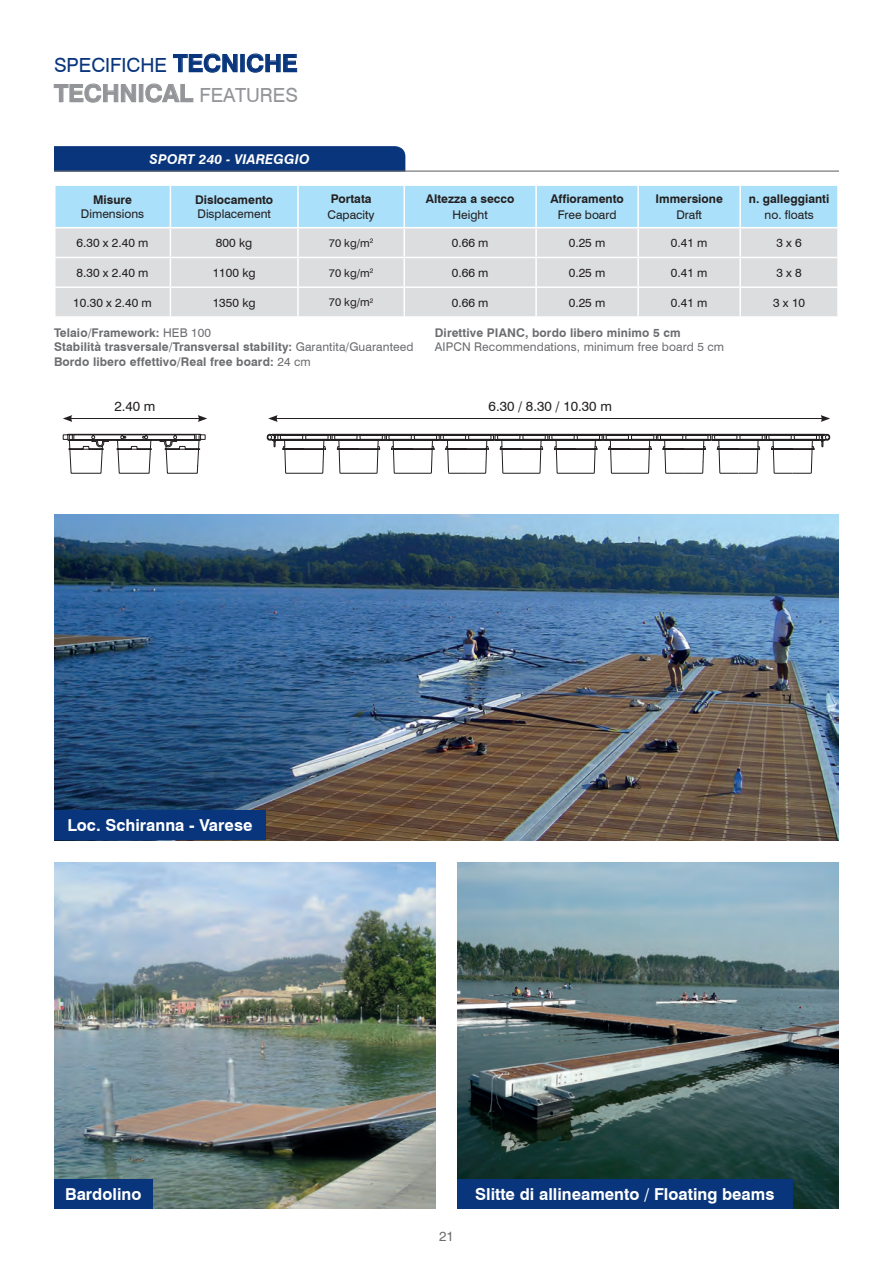
<style>
.page{position:relative;width:893px;height:1263px;background:#fff}
.page>*{position:absolute;margin:0;border:0;box-sizing:border-box;transform-origin:0 0}
.t1{font:700 24px "Swiss 721 BT";color:#939598}
.t2{font:19.5px "Swiss 721 BT";color:#08357c}
.t3{font:700 16.5px "Swiss 721 BT";color:#fff}
.t4{font:13.5px "Swiss 721 BT";color:#231f20}
.t5{font:italic 700 13.5px "Swiss 721 BT";letter-spacing:.01em;color:#fff}
.t6{font:13.5px "Swiss 721 BT";color:#6c6d70}
.t7{font:12px "Swiss 721 BT";color:#231f20}
.t8{font:700 12px/14.4px "Swiss 721 BT";letter-spacing:.01em;color:#6c6d70}
.t9{font:700 12px "Swiss 721 BT";color:#231f20}
.t10{font:12px "Swiss 721 BT";letter-spacing:.01em;color:#6c6d70}
.t11{font:11.25px "Swiss 721 BT";color:#231f20}
.s1{font-weight:700;font-size:24px}
.s2{font-weight:400;font-size:19.5px}
.s3{font-weight:400}
</style>
<div class="page">
<svg style="left:173px;top:53px;width:65px;height:20px"></svg>
<div style="left:240px;top:54px;width:5px;height:18px;border:1px solid #08357c"></div>
<svg style="left:247px;top:53px;width:50px;height:20px"></svg>
<svg style="left:53px;top:83px;width:83px;height:20px"></svg>
<div style="left:139px;top:84px;width:4px;height:18px;border:1px solid #939598"></div>
<svg style="left:145px;top:83px;width:49px;height:20px"></svg>
<svg style="left:54px;top:146px;width:351px;height:25px;background:#0b377c"></svg>
<hr style="left:54px;top:171px;width:785px;height:1px;background:#6c6d70">
<svg style="left:55px;top:185px;width:782px;height:131px;background:#cddfe8"></svg>
<hr style="left:637px;top:288px;width:2px;height:28px;background:#fff">
<hr style="left:740px;top:286px;width:99px;height:2px;background:#fff">
<hr style="left:404px;top:184px;width:132px;height:2px;background:#fff">
<hr style="left:404px;top:186px;width:1px;height:41px;background:#fff">
<hr style="left:535px;top:186px;width:2px;height:41px;background:#fff">
<hr style="left:535px;top:228px;width:2px;height:29px;background:#fff">
<hr style="left:739px;top:228px;width:2px;height:29px;background:#fff">
<hr style="left:535px;top:258px;width:2px;height:28px;background:#fff">
<hr style="left:739px;top:258px;width:2px;height:28px;background:#fff">
<hr style="left:535px;top:288px;width:2px;height:28px;background:#fff">
<hr style="left:739px;top:288px;width:2px;height:28px;background:#fff">
<hr style="left:638px;top:184px;width:102px;height:2px;background:#fff">
<hr style="left:637px;top:186px;width:2px;height:41px;background:#fff">
<hr style="left:740px;top:184px;width:99px;height:2px;background:#fff">
<hr style="left:739px;top:186px;width:2px;height:41px;background:#fff">
<hr style="left:70px;top:418px;width:130px;height:1px;background:#231f20">
<svg style="left:63px;top:415px;width:9px;height:7px"></svg>
<svg style="left:198px;top:415px;width:9px;height:7px"></svg>
<hr style="left:275px;top:418px;width:548px;height:1px;background:#231f20">
<svg style="left:268px;top:415px;width:10px;height:7px"></svg>
<svg style="left:821px;top:415px;width:9px;height:7px"></svg>
<svg style="left:62px;top:434px;width:144px;height:40px"></svg>
<svg style="left:266px;top:433px;width:565px;height:41px"></svg>
<img style="left:54px;top:862px;width:382px;height:347px">
<img style="left:457px;top:862px;width:382px;height:347px">
<div style="left:54px;top:1179px;width:99px;height:30px;background:#08357c"></div>
<div style="left:457px;top:1179px;width:335px;height:30px;background:#08357c"></div>
<img style="left:54px;top:514px;width:785px;height:326px">
<div style="left:54px;top:810px;width:212px;height:30px;background:#08357c"></div>
<h2 class="t2" style="left:54px;top:53px;width:245px">SPECIFICHE <span class="s1">TECNICHE</span></h2>
<h1 class="t1" style="left:54px;top:79px;width:245px">TECHNICAL <span class="s2">FEATURES</span></h1>
<p class="t5" style="left:150px;top:151px;width:162px">SPORT 240 - VIAREGGIO</p>
<p class="t9" style="left:93px;top:192px;width:40px">Misure</p>
<p class="t7" style="left:81px;top:207px;width:65px">Dimensions</p>
<p class="t9" style="left:195px;top:192px;width:80px">Dislocamento</p>
<p class="t7" style="left:197px;top:207px;width:75px">Displacement</p>
<p class="t9" style="left:331px;top:191px;width:42px">Portata</p>
<p class="t7" style="left:328px;top:208px;width:49px">Capacity</p>
<p class="t9" style="left:426px;top:191px;width:90px">Altezza a secco</p>
<p class="t7" style="left:453px;top:208px;width:37px">Height</p>
<p class="t9" style="left:550px;top:191px;width:75px">Affioramento</p>
<p class="t7" style="left:558px;top:208px;width:60px">Free board</p>
<p class="t9" style="left:656px;top:191px;width:69px">Immersione</p>
<p class="t7" style="left:676px;top:208px;width:27px">Draft</p>
<p class="t9" style="left:749px;top:191px;width:82px">n. galleggianti</p>
<p class="t7" style="left:765px;top:208px;width:51px">no. floats</p>
<p class="t7" style="left:77px;top:236px;width:74px">6.30 x 2.40 m</p>
<p class="t7" style="left:216px;top:236px;width:38px">800 kg</p>
<p class="t11" style="left:329px;top:236px;width:46px">70 kg/m<sup>2</sup></p>
<p class="t7" style="left:452px;top:236px;width:38px">0.66 m</p>
<p class="t7" style="left:569px;top:236px;width:38px">0.25 m</p>
<p class="t7" style="left:671px;top:236px;width:38px">0.41 m</p>
<p class="t7" style="left:776px;top:236px;width:27px">3 x 6</p>
<p class="t7" style="left:77px;top:265px;width:74px">8.30 x 2.40 m</p>
<p class="t7" style="left:213px;top:265px;width:44px">1100 kg</p>
<p class="t11" style="left:329px;top:266px;width:46px">70 kg/m<sup>2</sup></p>
<p class="t7" style="left:452px;top:265px;width:38px">0.66 m</p>
<p class="t7" style="left:569px;top:265px;width:38px">0.25 m</p>
<p class="t7" style="left:671px;top:265px;width:38px">0.41 m</p>
<p class="t7" style="left:776px;top:265px;width:27px">3 x 8</p>
<p class="t7" style="left:73px;top:295px;width:80px">10.30 x 2.40 m</p>
<p class="t7" style="left:213px;top:295px;width:44px">1350 kg</p>
<p class="t11" style="left:329px;top:296px;width:46px">70 kg/m<sup>2</sup></p>
<p class="t7" style="left:452px;top:295px;width:38px">0.66 m</p>
<p class="t7" style="left:569px;top:295px;width:38px">0.25 m</p>
<p class="t7" style="left:671px;top:295px;width:38px">0.41 m</p>
<p class="t7" style="left:773px;top:295px;width:34px">3 x 10</p>
<p class="t8" style="left:54px;top:325px;width:361px">Telaio/Framework: <span class="s3">HEB 100<br></span>Stabilità trasversale/Transversal stability: <span class="s3">Garantita/Guaranteed<br></span>Bordo libero effettivo/Real free board: <span class="s3">24 cm</span></p>
<p class="t8" style="left:435px;top:325px;width:247px">Direttive PIANC, bordo libero minimo 5 cm</p>
<p class="t10" style="left:435px;top:340px;width:291px">AIPCN Recommendations, minimum free board 5 cm</p>
<p class="t4" style="left:114px;top:398px;width:43px">2.40 m</p>
<p class="t4" style="left:489px;top:398px;width:125px">6.30 / 8.30 / 10.30 m</p>
<h3 class="t3" style="left:67px;top:815px;width:187px">Loc. Schiranna - Varese</h3>
<h3 class="t3" style="left:65px;top:1184px;width:78px">Bardolino</h3>
<h3 class="t3" style="left:475px;top:1184px;width:301px">Slitte di allineamento / Floating beams</h3>
<p class="t6" style="left:439px;top:1228px;width:16px">21</p>
</div>
